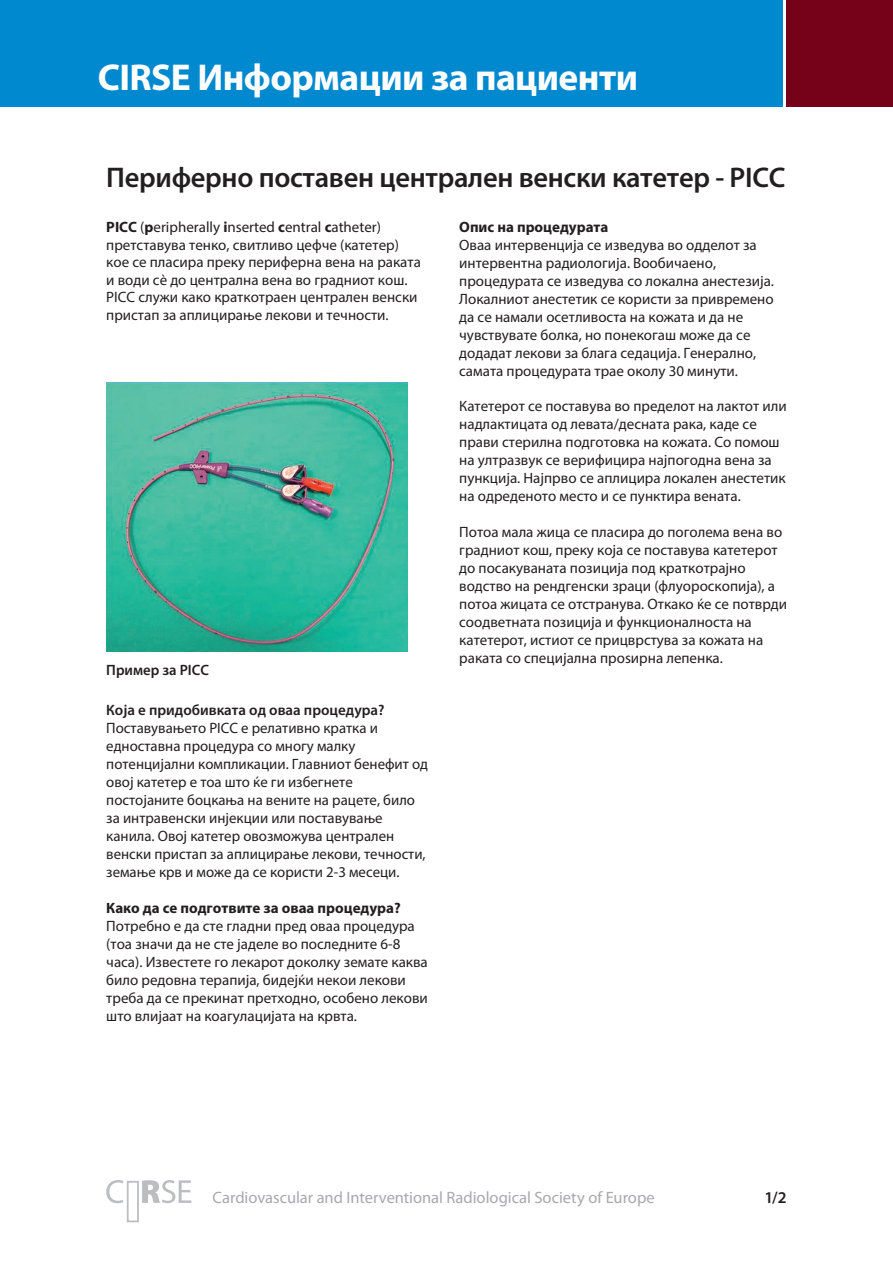
<style>
.page{position:relative;width:893px;height:1263px;background:#fff}
.page>*{position:absolute;margin:0;border:0;box-sizing:border-box;transform-origin:0 0}
.t1{font:700 37.5px "Myriad Pro";letter-spacing:-.015em;color:#fff}
.t2{font:600 28.5px "Myriad Pro";letter-spacing:-.01em;color:#231f20}
.t3{font:16.5px "Myriad Pro";letter-spacing:-.005em;color:#a8a9ad}
.t4{font:600 16.5px "Myriad Pro";color:#231f20}
.t5{font:15px/18px "Myriad Pro";color:#231f20}
.t6{font:700 15px "Myriad Pro";color:#231f20}
.t7{font:600 15px "Myriad Pro";color:#231f20}
.s1{font-weight:700}
</style>
<div class="page">
<div style="left:0;top:0;width:782px;height:106px;background:#0089cf"></div>
<div style="left:787px;top:0;width:106px;height:106px;background:#750219"></div>
<img style="left:106px;top:383px;width:302px;height:268px">
<div style="left:127px;top:1181px;width:12px;height:41px;background:#fff;border:2px solid #bcbdc0"></div>
<svg style="left:106px;top:1180px;width:85px;height:23px"></svg>
<h1 class="t1" style="left:98px;top:53px;width:542px">CIRSE Информации за пациенти</h1>
<h2 class="t2" style="left:106px;top:159px;width:681px">Периферно поставен централен венски катетер - PICC</h2>
<p class="t5" style="left:106px;top:218px;width:316px;line-height:17.5px"><span class="s1">PICC</span> (<span class="s1">p</span>eripherally <span class="s1">i</span>nserted <span class="s1">c</span>entral <span class="s1">c</span>atheter) претставува тенко, свитливо цефче (катетер) кое се пласира преку периферна вена на раката и води сè до централна вена во градниот кош.<br>PICC служи како краткотраен централен венски пристап за аплицирање лекови и течности.</p>
<p class="t6" style="left:459px;top:218px;width:151px">Опис на процедурата</p>
<p class="t5" style="left:459px;top:235px;width:316px">Оваа интервенција се изведува во одделот за интервентна радиологија. Вообичаено, процедурата се изведува со локална анестезија.<br>Локалниот анестетик се користи за привремено да се намали осетливоста на кожата и да не чувствувате болка, но понекогаш може да се додадат лекови за блага седација. Генерално, самата процедурата трае околу 30 минути.</p>
<p class="t5" style="left:459px;top:397px;width:329px">Катетерот се поставува во пределот на лактот или надлактицата од левата/десната рака, каде се прави стерилна подготовка на кожата. Со помош на ултразвук се верифицира најпогодна вена за пункција. Најпрво се аплицира локален анестетик на одреденото место и се пунктира вената.</p>
<p class="t5" style="left:459px;top:522px;width:329px">Потоа мала жица се пласира до поголема вена во градниот кош, преку која се поставува катетерот до посакуваната позиција под краткотрајно водство на рендгенски зраци (флуороскопија), а потоа жицата се отстранува. Откако ќе се потврди соодветната позиција и функционалноста на катетерот, истиот се прицврстува за кожата на раката со специјална проѕирна лепенка.</p>
<p class="t7" style="left:106px;top:660px;width:104px">Пример за PICC</p>
<p class="t7" style="left:106px;top:701px;width:280px">Која е придобивката од оваа процедура?</p>
<p class="t5" style="left:106px;top:719px;width:323px">Поставувањето PICC е релативно кратка и едноставна процедура со многу малку потенцијални компликации. Главниот бенефит од овој катетер е тоа што ќе ги избегнете постојаните боцкања на вените на рацете, било за интравенски инјекции или поставување канила. Овој катетер овозможува централен венски пристап за аплицирање лекови, течности, земање крв и може да се користи 2-3 месеци.</p>
<p class="t6" style="left:106px;top:898px;width:296px">Како да се подготвите за оваа процедура?</p>
<p class="t5" style="left:106px;top:916px;width:323px">Потребно е да сте гладни пред оваа процедура (тоа значи да не сте јаделе во последните 6-8 часа). Известете го лекарот доколку земате каква било редовна терапија, бидејќи некои лекови треба да се прекинат претходно, особено лекови што влијаат на коагулацијата на крвта.</p>
<p class="t3" style="left:213px;top:1188px;width:444px">Cardiovascular and Interventional Radiological Society of Europe</p>
<p class="t4" style="left:764px;top:1188px;width:24px">1/2</p>
</div>
